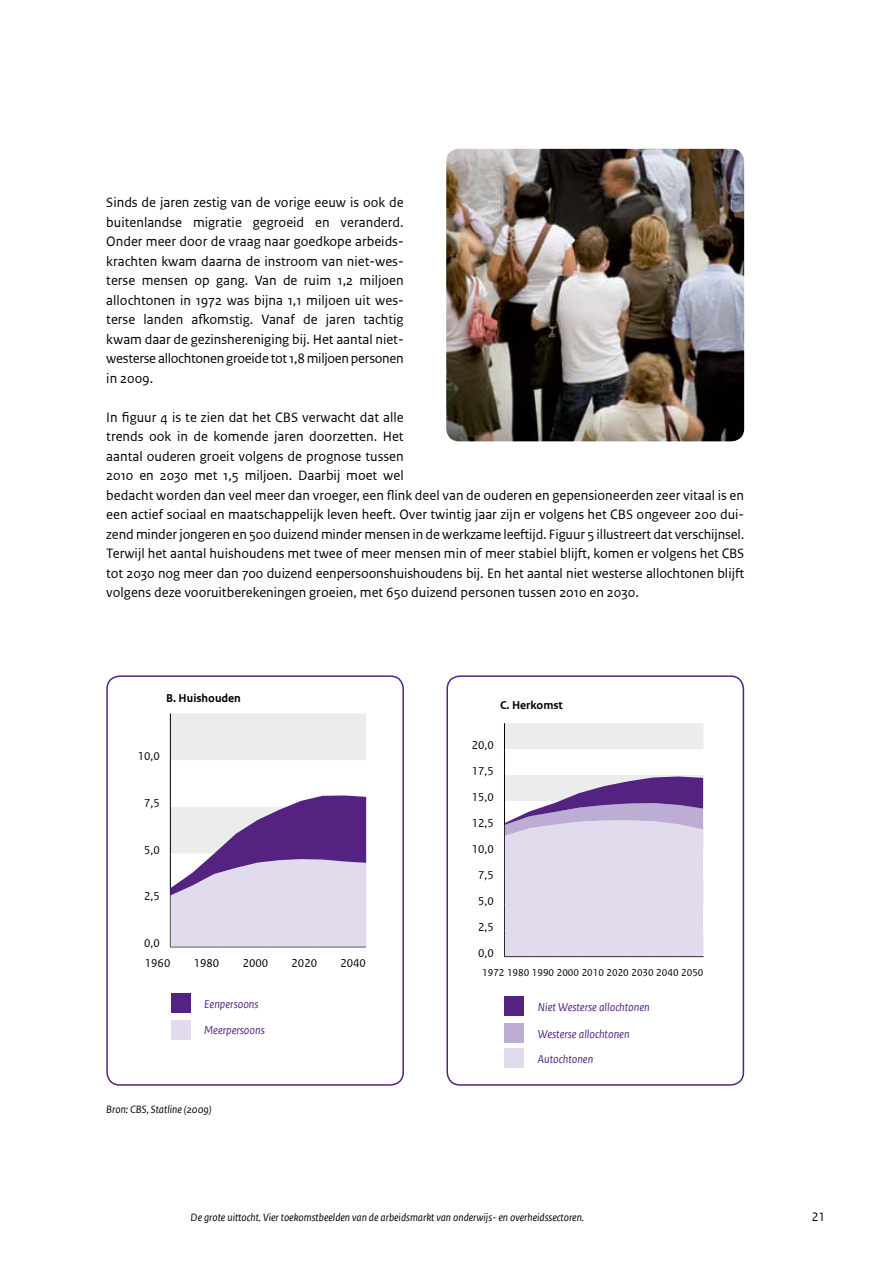
<style>
.page{position:relative;width:893px;height:1263px;background:#fff}
.page>*{position:absolute;margin:0;border:0;box-sizing:border-box;transform-origin:0 0}
.t1{font:14.25px/19.5px "Rijksoverheid Sans Text TT";color:#000;text-align:justify}
.t2{font:12.75px "Rijksoverheid Sans Text TT";color:#000}
.t3{font:italic 12px/24.9px "Rijksoverheid Sans Text TT";color:#542281}
.t4{font:12px/26px "Rijksoverheid Sans Text TT";color:#000}
.t5{font:700 12px "Rijksoverheid Sans Text TT";color:#000}
.t6{font:italic 11.25px "Rijksoverheid Sans Text TT";color:#000}
.t7{font:10.5px "Rijksoverheid Sans Text TT";color:#000}
</style>
<div class="page">
<img style="left:446px;top:149px;width:298px;height:292px">
<div style="left:106px;top:675px;width:298px;height:411px;border:2px solid #542281;border-radius:13px"></div>
<div style="left:171px;top:713px;width:195px;height:47px;background:#ececed"></div>
<hr style="left:219px;top:946px;width:49px;height:1px;background:#000">
<hr style="left:268px;top:946px;width:49px;height:1px;background:#000">
<hr style="left:317px;top:946px;width:49px;height:1px;background:#000">
<hr style="left:170px;top:713px;width:1px;height:47px;background:#000">
<hr style="left:170px;top:760px;width:1px;height:47px;background:#000">
<hr style="left:170px;top:807px;width:1px;height:46px;background:#000">
<hr style="left:170px;top:853px;width:1px;height:47px;background:#000">
<hr style="left:170px;top:900px;width:1px;height:46px;background:#000">
<hr style="left:170px;top:946px;width:49px;height:1px;background:#000">
<div style="left:171px;top:993px;width:20px;height:20px;background:#542281"></div>
<div style="left:171px;top:1020px;width:20px;height:19px;background:#e2dbee"></div>
<svg style="left:171px;top:795px;width:195px;height:151px;background:#bdabd0"></svg>
<div style="left:446px;top:675px;width:298px;height:411px;border:2px solid #542281;border-radius:13px"></div>
<div style="left:505px;top:996px;width:19px;height:20px;background:#542281"></div>
<div style="left:505px;top:1023px;width:19px;height:19px;background:#bdacd3"></div>
<div style="left:505px;top:1048px;width:19px;height:20px;background:#e2dbee"></div>
<svg style="left:504px;top:723px;width:199px;height:234px;background:#d8cfe4"></svg>
<p class="t1" style="left:106px;top:193px;width:299px">Sinds de jaren zestig van de vorige eeuw is ook de buitenlandse migratie gegroeid en veranderd.<br>Onder meer door de vraag naar goedkope arbeids&shy;krachten kwam daarna de instroom van niet-wes&shy;terse mensen op gang. Van de ruim 1,2 miljoen allochtonen in 1972 was bijna 1,1 miljoen uit wes&shy;terse landen afkomstig. Vanaf de jaren tachtig kwam daar de gezinshereniging bij. Het aantal niet&shy;westerse allochtonen groeide tot 1,8 miljoen personen in 2009.</p>
<p class="t1" style="left:106px;top:408px;width:639px;text-align:left">In figuur 4 is te zien dat het CBS verwacht dat alle<br>trends ook in de komende jaren doorzetten. Het<br>aantal ouderen groeit volgens de prognose tussen<br>2010 en 2030 met 1,5 miljoen. Daarbij moet wel<br>bedacht worden dan veel meer dan vroeger, een flink deel van de ouderen en gepensioneerden zeer vitaal is en een actief sociaal en maatschappelijk leven heeft. Over twintig jaar zijn er volgens het CBS ongeveer 200 dui&shy;zend minder jongeren en 500 duizend minder mensen in de werkzame leeftijd. Figuur 5 illustreert dat verschijnsel.<br>Terwijl het aantal huishoudens met twee of meer mensen min of meer stabiel blijft, komen er volgens het CBS tot 2030 nog meer dan 700 duizend eenpersoonshuishoudens bij. En het aantal niet westerse allochtonen blijft volgens deze vooruitberekeningen groeien, met 650 duizend personen tussen 2010 en 2030.</p>
<p class="t5" style="left:166px;top:691px;width:76px">B. Huishouden</p>
<p class="t4" style="left:138px;top:743px;width:24px">10,0</p>
<p class="t4" style="left:144px;top:790px;width:17px">7,5</p>
<p class="t4" style="left:144px;top:837px;width:17px">5,0</p>
<p class="t4" style="left:144px;top:883px;width:17px">2,5</p>
<p class="t4" style="left:144px;top:933px;width:28px;line-height:20.4px">0,0<br>1960</p>
<p class="t4" style="left:194px;top:950px;width:27px">1980</p>
<p class="t4" style="left:243px;top:950px;width:27px">2000</p>
<p class="t4" style="left:292px;top:950px;width:27px">2020</p>
<p class="t4" style="left:340px;top:950px;width:27px">2040</p>
<p class="t3" style="left:204px;top:992px;width:56px">Eenpersoons</p>
<p class="t3" style="left:204px;top:1018px;width:62px">Meerpersoons</p>
<p class="t6" style="left:106px;top:1103px;width:107px">Bron: CBS, Statline (2009)</p>
<p class="t5" style="left:500px;top:698px;width:64px">C. Herkomst</p>
<p class="t4" style="left:472px;top:732px;width:24px;text-align:center">20,0<br>17,5<br>15,0<br>12,5<br>10,0<br>7,5<br>5,0<br>2,5<br>0,0</p>
<p class="t7" style="left:482px;top:966px;width:223px">1972 1980 1990 2000 2010 2020 2030 2040 2050</p>
<p class="t3" style="left:538px;top:995px;width:113px">Niet Westerse allochtonen</p>
<p class="t3" style="left:538px;top:1022px;width:93px">Westerse allochtonen<br>Autochtonen</p>
<p class="t6" style="left:191px;top:1211px;width:395px">De grote uittocht. Vier toekomstbeelden van de arbeidsmarkt van onderwijs- en overheidssectoren.</p>
<p class="t2" style="left:812px;top:1210px;width:15px">21</p>
</div>
